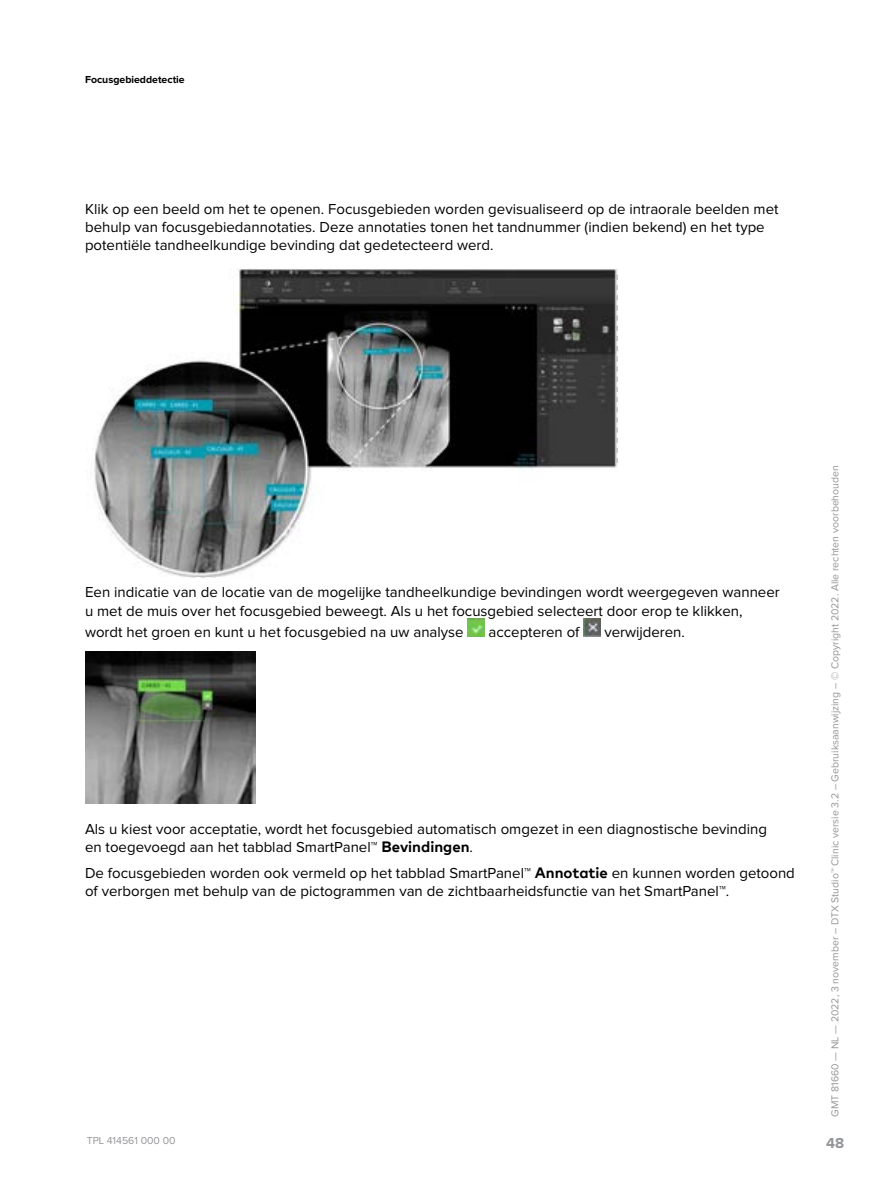
<style>
.page{position:relative;width:893px;height:1191px;background:#fff}
.page>*{position:absolute;margin:0;border:0;box-sizing:border-box;transform-origin:0 0}
.t1{font:15px/18px "Proxima Nova";color:#000}
.t2{font:700 15px "Proxima Nova";color:#939598}
.t3{font:10.5px "Proxima Nova";color:#969699}
.t4{font:700 10.5px "Proxima Nova";color:#000}
.s1{font-family:"Mark Pro";font-weight:700}
</style>
<div class="page">
<svg style="left:94px;top:268px;width:524px;height:310px"></svg>
<img style="left:468px;top:618px;width:17px;height:18px">
<img style="left:583px;top:618px;width:17px;height:18px">
<img style="left:85px;top:651px;width:170px;height:152px">
<p class="t4" style="left:85px;top:74px;width:101px">Focusgebieddetectie</p>
<p class="t1" style="left:85px;top:200px;width:695px">Klik op een beeld om het te openen. Focusgebieden worden gevisualiseerd op de intraorale beelden met behulp van focusgebiedannotaties. Deze annotaties tonen het tandnummer (indien bekend) en het type potentiële tandheelkundige bevinding dat gedetecteerd werd.</p>
<p class="t1" style="left:85px;top:584px;width:696px">Een indicatie van de locatie van de mogelijke tandheelkundige bevindingen wordt weergegeven wanneer u met de muis over het focusgebied beweegt. Als u het focusgebied selecteert door erop te klikken,</p>
<p class="t1" style="left:85px;top:623px;width:380px">wordt het groen en kunt u het focusgebied na uw analyse</p>
<p class="t1" style="left:488px;top:623px;width:93px">accepteren of</p>
<p class="t1" style="left:604px;top:623px;width:82px">verwijderen.</p>
<p class="t1" style="left:85px;top:820px;width:683px">Als u kiest voor acceptatie, wordt het focusgebied automatisch omgezet in een diagnostische bevinding en toegevoegd aan het tabblad SmartPanel™ <span class="s1">Bevindingen</span>.</p>
<p class="t1" style="left:85px;top:864px;width:711px">De focusgebieden worden ook vermeld op het tabblad SmartPanel™ <span class="s1">Annotatie</span> en kunnen worden getoond of verborgen met behulp van de pictogrammen van de zichtbaarheidsfunctie van het SmartPanel™.</p>
<p class="t3" style="left:87px;top:1135px;width:90px">TPL 414561 000 00</p>
<p class="t3" style="left:830px;top:1116px;width:653px;rotate:-90deg">GMT 81660 — NL — 2022, 3 november – DTX Studio™ Clinic versie 3.2 – Gebruiksaanwijzing – © Copyright 2022. Alle rechten voorbehouden</p>
<p class="t2" style="left:826px;top:1135px;width:20px">48</p>
</div>
